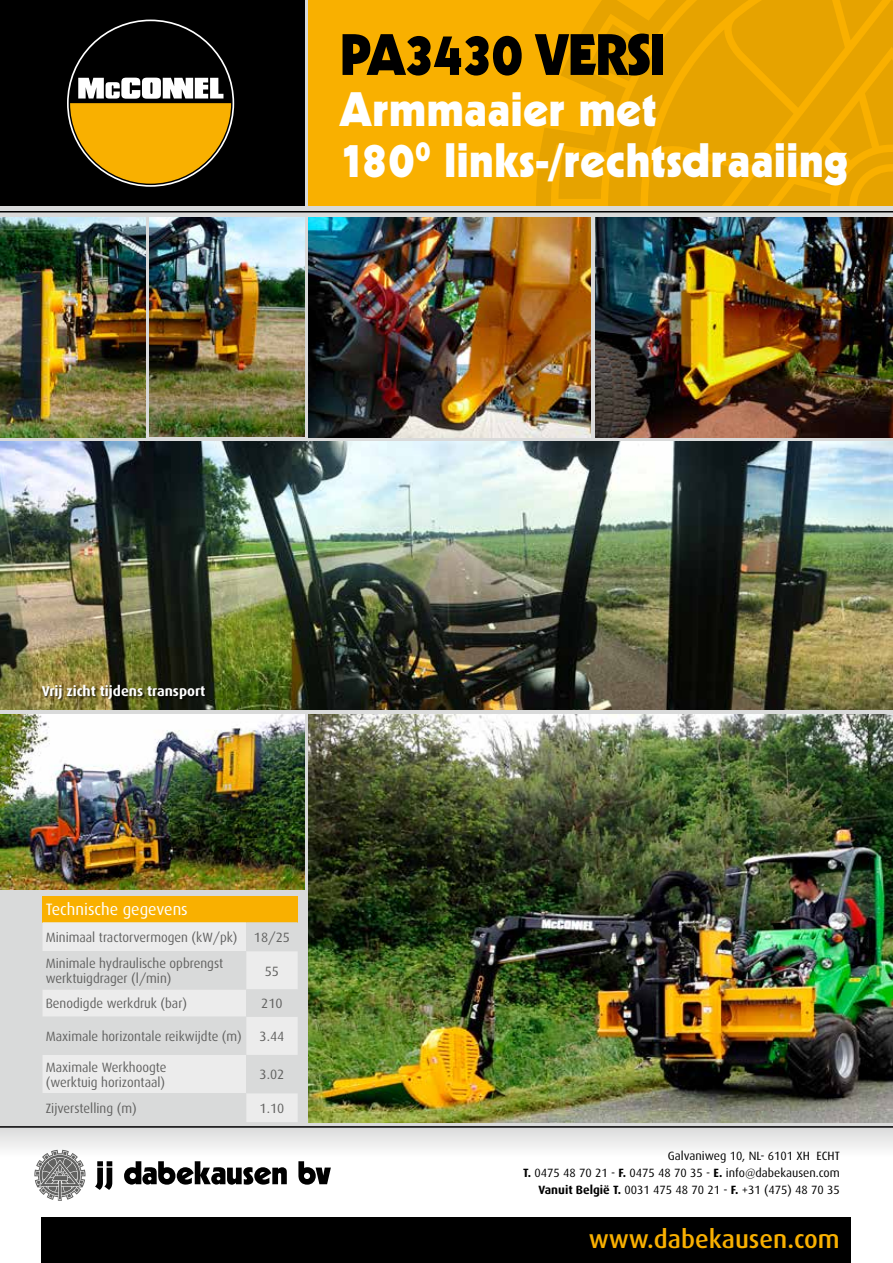
<style>
.page{position:relative;width:893px;height:1263px;background:#fff}
.page>*{position:absolute;margin:0;border:0;box-sizing:border-box;transform-origin:0 0}
.t1{font:57px "Geometric 231 BT Heavy C";letter-spacing:-.04em;color:#000}
.t2{font:47.25px/51px "Geometric 231 BT Heavy C";color:#fff}
.t3{font:500 25.5px "Dax";color:#f9b000}
.t4{font:16.5px "Dax";color:#fff}
.t5{font:700 14.25px "Dax";color:#fff}
.t6{font:13.5px/26.1px "Dax";color:#626261;scale:.95 1}
.t7{font:13.5px "Dax";color:#626261}
.t8{font:12px/17.2px "Dax";color:#000;text-align:right}
.s1{font-weight:700}
</style>
<div class="page">
<div style="left:0;top:0;width:893px;height:1133px;background:#d9dada"></div>
<img style="left:0;top:441px;width:893px;height:269px">
<div style="left:308px;top:0;width:585px;height:206px;background:#f9b000"></div>
<svg style="left:536px;top:128px;width:22px;height:78px;fill:#e6a300"></svg>
<svg style="left:558px;top:0;width:55px;height:206px"></svg>
<svg style="left:613px;top:0;width:280px;height:206px;fill:#e6a300"></svg>
<img style="left:308px;top:715px;width:585px;height:407px">
<div style="left:0;top:0;width:304px;height:206px;background:#000"></div>
<svg style="left:67px;top:20px;width:167px;height:167px"></svg>
<div style="left:0;top:1127px;width:893px;height:65px;background:linear-gradient(to bottom,#e5e5e5,#fff)"></div>
<hr style="left:0;top:1126px;width:893px;height:2px;background:#000">
<div style="left:41px;top:1218px;width:809px;height:45px;background:#000"></div>
<img style="left:308px;top:217px;width:283px;height:220px">
<img style="left:595px;top:217px;width:298px;height:220px">
<img style="left:0;top:217px;width:145px;height:220px">
<img style="left:150px;top:217px;width:154px;height:220px">
<img style="left:0;top:715px;width:304px;height:174px">
<hr style="left:0;top:211px;width:893px;height:1px;background:#000">
<div style="left:43px;top:896px;width:255px;height:26px;background:#f9b000"></div>
<svg style="left:43px;top:922px;width:255px;height:200px"></svg>
<div style="left:41px;top:685px;width:167px;height:18px;background:#000;opacity:.75"></div>
<svg style="left:95px;top:1161px;width:236px;height:29px"></svg>
<svg style="left:34px;top:1150px;width:51px;height:51px"></svg>
<h1 class="t1" style="left:339px;top:20px;width:329px">PA3430 VERSI</h1>
<h2 class="t2" style="left:339px;top:83px;width:511px">Armmaaier met<br>180<sup>0</sup> links-/rechtsdraaiing</h2>
<p class="t5" style="left:42px;top:683px;width:165px">Vrij zicht tijdens transport</p>
<p class="t4" style="left:46px;top:901px;width:144px">Technische gegevens</p>
<p class="t6" style="left:46px;top:924px;width:259px">Minimaal tractorvermogen (kW/pk) 18/25<br>Minimale hydraulische opbrengst</p>
<p class="t6" style="left:46px;top:965px;width:134px">werktuigdrager (l/min)</p>
<p class="t7" style="left:265px;top:963px;width:16px">55</p>
<p class="t6" style="left:46px;top:991px;width:150px">Benodigde werkdruk (bar)</p>
<p class="t7" style="left:261px;top:996px;width:23px">210</p>
<p class="t6" style="left:46px;top:1023px;width:208px">Maximale horizontale reikwijdte (m)</p>
<p class="t7" style="left:260px;top:1029px;width:26px">3.44</p>
<p class="t6" style="left:46px;top:1060px;width:129px;line-height:15px">Maximale Werkhoogte (werktuig horizontaal)</p>
<p class="t7" style="left:260px;top:1067px;width:26px">3.02</p>
<p class="t6" style="left:46px;top:1095px;width:97px">Zijverstelling (m)</p>
<p class="t7" style="left:260px;top:1101px;width:26px">1.10</p>
<p class="t8" style="left:523px;top:1147px;width:318px">Galvaniweg 10, NL- 6101 XH ECHT<br><span class="s1">T.</span> 0475 48 70 21 - <span class="s1">F.</span> 0475 48 70 35 - <span class="s1">E.</span> info@dabekausen.com<br><span class="s1">Vanuit België T.</span> 0031 475 48 70 21 - <span class="s1">F.</span> +31 (475) 48 70 35</p>
<h3 class="t3" style="left:589px;top:1224px;width:252px">www.dabekausen.com</h3>
</div>
